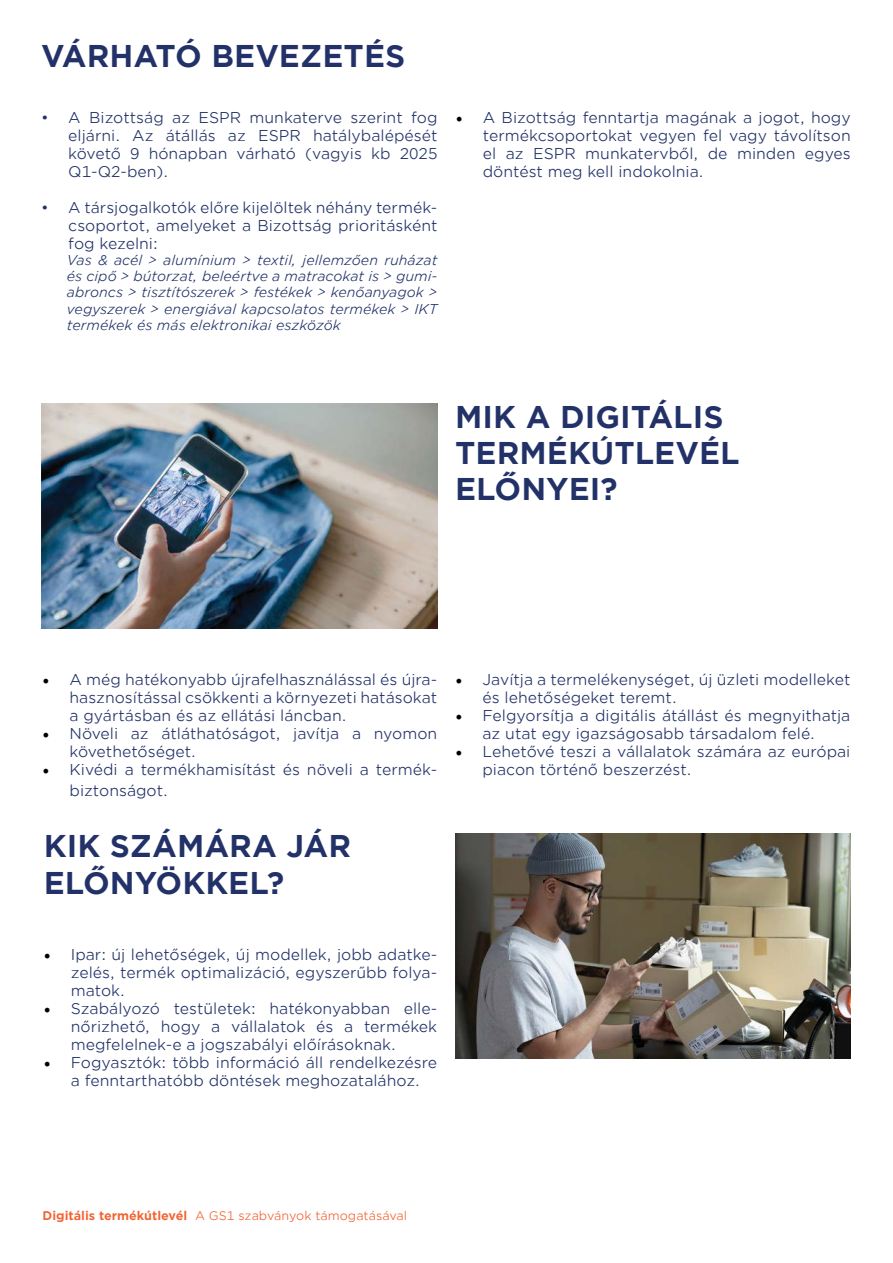
<style>
.page{position:relative;width:893px;height:1263px;background:#fff}
.page>*{position:absolute;margin:0;border:0;box-sizing:border-box;transform-origin:0 0}
.t1{font:700 30px/36px "Gotham Office";color:#223268}
.t2{font:15px/18px "Gotham Office";color:#223268;text-align:justify}
.t3{font:italic 13.5px/16.2px "Gotham Office";color:#223268;text-align:justify}
.t4{font:12px "Gotham Office";color:#f26332}
.s1{font-family:"Minion Pro";font-size:18px;color:#000}
.s2{font-weight:700}
</style>
<div class="page">
<img style="left:455px;top:833px;width:396px;height:226px">
<img style="left:42px;top:404px;width:395px;height:225px">
<h1 class="t1" style="left:41px;top:37px;width:366px">VÁRHATÓ BEVEZETÉS</h1>
<p class="t2" style="left:68px;top:108px;width:371px;text-indent:-27px">• A Bizottság az ESPR munkaterve szerint fog eljárni. Az átállás az ESPR hatálybalépését követő 9 hónapban várható (vagyis kb 2025<br>Q1-Q2-ben).</p>
<p class="t2" style="left:68px;top:198px;width:371px;text-indent:-27px">• A társjogalkotók előre kijelöltek néhány termék&shy;csoportot, amelyeket a Bizottság prioritásként fog kezelni:</p>
<p class="t3" style="left:67px;top:252px;width:372px">Vas &amp; acél &gt; alumínium &gt; textil, jellemzően ruházat és cipő &gt; bútorzat, beleértve a matracokat is &gt; gumi&shy;abroncs &gt; tisztítószerek &gt; festékek &gt; kenőanyagok &gt; vegyszerek &gt; energiával kapcsolatos termékek &gt; IKT termékek és más elektronikai eszközök</p>
<p class="t2" style="left:483px;top:108px;width:369px;text-indent:-27px"><span class="s1">•</span> A Bizottság fenntartja magának a jogot, hogy termékcsoportokat vegyen fel vagy távolítson el az ESPR munkatervből, de minden egyes döntést meg kell indokolnia.</p>
<h1 class="t1" style="left:455px;top:398px;width:286px">MIK A DIGITÁLIS<br>TERMÉKÚTLEVÉL<br>ELŐNYEI?</h1>
<p class="t2" style="left:70px;top:670px;width:369px;text-indent:-27px"><span class="s1">•</span> A még hatékonyabb újrafelhasználással és újra&shy;hasznosítással csökkenti a környezeti hatásokat a gyártásban és az ellátási láncban.</p>
<p class="t2" style="left:70px;top:724px;width:369px;text-indent:-27px"><span class="s1">•</span> Növeli az átláthatóságot, javítja a nyomon követhetőséget.</p>
<p class="t2" style="left:70px;top:758px;width:369px;line-height:21.6px;text-indent:-27px"><span class="s1">•</span> Kivédi a termékhamisítást és növeli a termék&shy;biztonságot.</p>
<h1 class="t1" style="left:44px;top:828px;width:309px">KIK SZÁMÁRA JÁR<br>ELŐNYÖKKEL?</h1>
<p class="t2" style="left:482px;top:670px;width:369px;text-indent:-27px"><span class="s1">•</span> Javítja a termelékenységet, új üzleti modelleket és lehetőségeket teremt.</p>
<p class="t2" style="left:455px;top:706px;width:396px;text-align:center"><span class="s1">•</span> Felgyorsítja a digitális átállást és megnyithatja az utat egy igazságosabb társadalom felé.</p>
<p class="t2" style="left:482px;top:742px;width:369px;text-indent:-27px"><span class="s1">•</span> Lehetővé teszi a vállalatok számára az európai piacon történő beszerzést.</p>
<p class="t2" style="left:71px;top:945px;width:368px;text-indent:-27px"><span class="s1">•</span> Ipar: új lehetőségek, új modellek, jobb adatke&shy;zelés, termék optimalizáció, egyszerűbb folya&shy;matok.</p>
<p class="t2" style="left:71px;top:999px;width:368px;text-indent:-27px"><span class="s1">•</span> Szabályozó testületek: hatékonyabban elle&shy;nőrizhető, hogy a vállalatok és a termékek megfelelnek-e a jogszabályi előírásoknak.</p>
<p class="t2" style="left:71px;top:1053px;width:368px;text-indent:-27px"><span class="s1">•</span> Fogyasztók: több információ áll rendelkezésre a fenntarthatóbb döntések meghozatalához.</p>
<p class="t4" style="left:43px;top:1208px;width:366px"><span class="s2">Digitális termékútlevél</span> A GS1 szabványok támogatásával</p>
</div>
